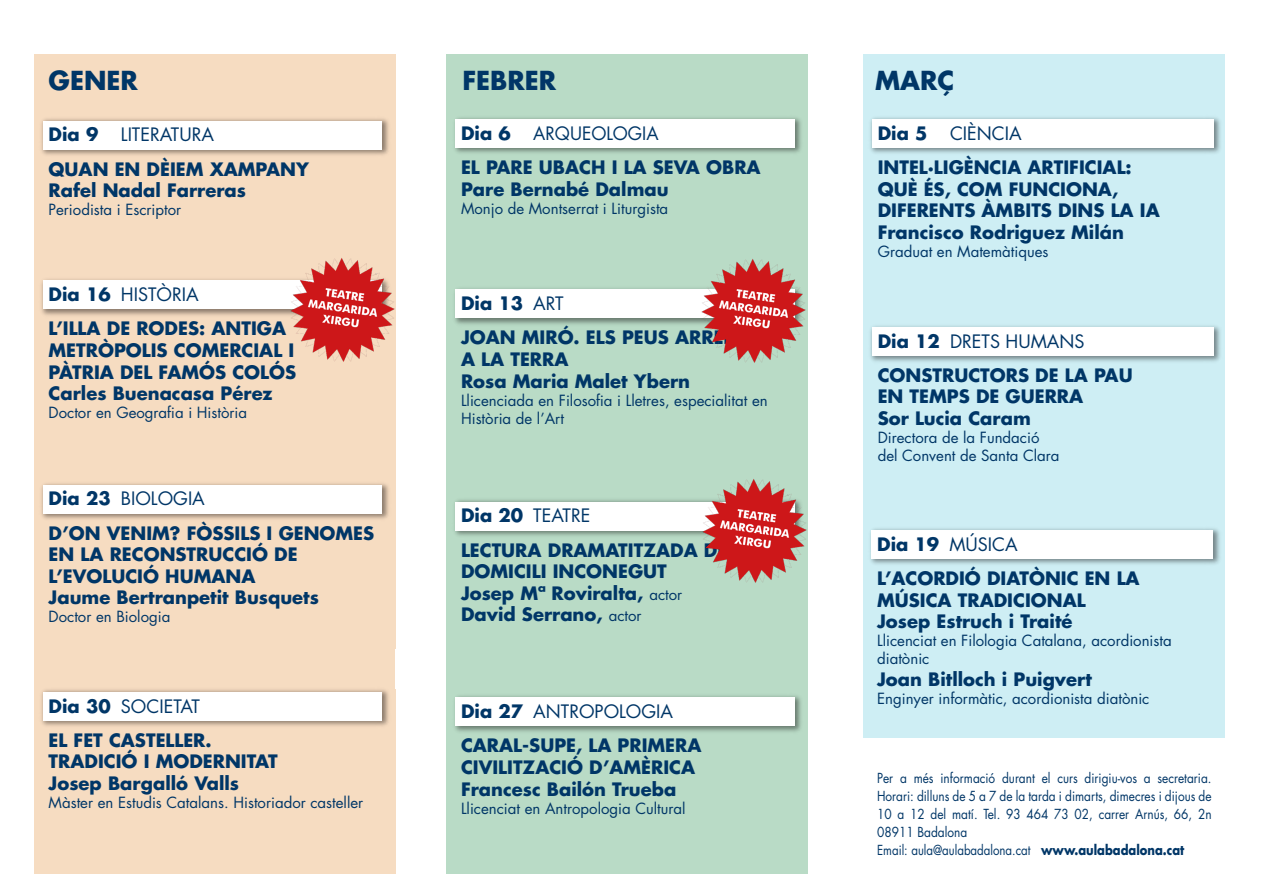
<style>
.page{position:relative;width:1263px;height:893px;background:#fff}
.page>*{position:absolute;margin:0;border:0;box-sizing:border-box;transform-origin:0 0}
.t1{font:700 25.5px "Futura Std";color:#003667}
.t2{font:700 18px/21.6px "Futura Std";color:#003667}
.t3{font:15px/18px "Futura Std";color:#003667}
.t4{font:13.5px/18px "Futura Std";color:#003667;scale:.88 1}
.s1{font-weight:400}
.s2{font-weight:400;font-size:15px}
.s3{font-weight:700}
</style>
<div class="page">
<div style="left:863px;top:54px;width:361px;height:683px;background:#ceeef4"></div>
<div style="left:446px;top:54px;width:362px;height:819px;background:#b9dbc6"></div>
<div style="left:34px;top:54px;width:361px;height:819px;background:#f6dcc1"></div>
<img style="left:41px;top:279px;width:248px;height:37px">
<div style="left:43px;top:280px;width:339px;height:29px;background:#fff"></div>
<img style="left:41px;top:483px;width:348px;height:36px">
<div style="left:43px;top:485px;width:339px;height:28px;background:#fff"></div>
<img style="left:41px;top:689px;width:348px;height:37px">
<div style="left:43px;top:692px;width:339px;height:28px;background:#fff"></div>
<img style="left:41px;top:118px;width:348px;height:37px">
<div style="left:43px;top:121px;width:339px;height:28px;background:#fff"></div>
<img style="left:454px;top:117px;width:347px;height:36px">
<div style="left:456px;top:119px;width:339px;height:29px;background:#fff"></div>
<img style="left:454px;top:288px;width:247px;height:37px">
<div style="left:456px;top:289px;width:339px;height:29px;background:#fff"></div>
<img style="left:454px;top:499px;width:248px;height:37px">
<div style="left:456px;top:502px;width:339px;height:28px;background:#fff"></div>
<img style="left:454px;top:695px;width:347px;height:37px">
<div style="left:456px;top:698px;width:339px;height:28px;background:#fff"></div>
<img style="left:870px;top:117px;width:350px;height:36px">
<div style="left:872px;top:119px;width:341px;height:29px;background:#fff"></div>
<img style="left:870px;top:326px;width:350px;height:36px">
<div style="left:872px;top:327px;width:341px;height:28px;background:#fff"></div>
<img style="left:870px;top:528px;width:350px;height:36px">
<div style="left:872px;top:530px;width:341px;height:29px;background:#fff"></div>
<img style="left:289px;top:258px;width:106px;height:104px">
<img style="left:702px;top:479px;width:105px;height:104px">
<img style="left:701px;top:259px;width:105px;height:104px">
<p class="t1" style="left:49px;top:63px;width:91px">GENER</p>
<p class="t2" style="left:49px;top:124px;width:51px">Dia 9</p>
<p class="t2" style="left:49px;top:117px;width:262px;line-height:34.2px;text-indent:72px"><span class="s1">LITERATURA<br></span>QUAN EN DÈIEM XAMPANY</p>
<p class="t2" style="left:49px;top:179px;width:199px">Rafel Nadal Farreras</p>
<p class="t3" style="left:49px;top:201px;width:134px">Periodista i Escriptor</p>
<p class="t2" style="left:49px;top:277px;width:239px;line-height:34.2px">Dia 16 <span class="s1">HISTÒRIA<br></span>L’ILLA DE RODES: ANTIGA</p>
<p class="t2" style="left:49px;top:339px;width:249px;text-align:justify">METRÒPOLIS COMERCIAL I PÀTRIA DEL FAMÓS COLÓS Carles Buenacasa Pérez</p>
<p class="t3" style="left:49px;top:404px;width:200px">Doctor en Geografia i Història</p>
<p class="t2" style="left:49px;top:481px;width:327px;line-height:34.2px">Dia 23 <span class="s1">BIOLOGIA<br></span>D’ON VENIM? FÒSSILS I GENOMES</p>
<p class="t2" style="left:49px;top:543px;width:272px">EN LA RECONSTRUCCIÓ DE<br>L’EVOLUCIÓ HUMANA<br>Jaume Bertranpetit Busquets</p>
<p class="t3" style="left:49px;top:608px;width:123px">Doctor en Biologia</p>
<p class="t2" style="left:49px;top:689px;width:165px;line-height:34.2px">Dia 30 <span class="s1">SOCIETAT<br></span>EL FET CASTELLER.</p>
<p class="t2" style="left:49px;top:751px;width:231px">TRADICIÓ I MODERNITAT<br>Josep Bargalló Valls</p>
<p class="t3" style="left:49px;top:794px;width:316px">Màster en Estudis Catalans. Historiador casteller</p>
<p class="t1" style="left:462px;top:63px;width:95px">FEBRER</p>
<p class="t1" style="left:875px;top:63px;width:81px">MARÇ</p>
<p class="t2" style="left:461px;top:122px;width:51px">Dia 6</p>
<p class="t2" style="left:461px;top:116px;width:301px;line-height:34.2px;text-indent:72px"><span class="s1">ARQUEOLOGIA<br></span>EL PARE UBACH I LA SEVA OBRA</p>
<p class="t2" style="left:461px;top:178px;width:209px">Pare Bernabé Dalmau</p>
<p class="t3" style="left:461px;top:199px;width:209px">Monjo de Montserrat i Liturgista</p>
<p class="t2" style="left:461px;top:286px;width:307px;line-height:34.2px">Dia 13 <span class="s1">ART<br></span>JOAN MIRÓ. ELS PEUS ARRELATS</p>
<p class="t2" style="left:461px;top:348px;width:231px">A LA TERRA<br>Rosa Maria Malet Ybern</p>
<p class="t3" style="left:461px;top:391px;width:308px">Llicenciada en Filosofia i Lletres, especialitat en<br>Història de l’Art</p>
<p class="t2" style="left:461px;top:498px;width:332px;line-height:34.2px">Dia 20 <span class="s1">TEATRE<br></span>LECTURA DRAMATITZADA DEL TEXT:</p>
<p class="t2" style="left:461px;top:560px;width:223px">DOMICILI INCONEGUT<br>Josep Mª Roviralta, <span class="s2">actor<br></span>David Serrano, <span class="s2">actor</span></p>
<p class="t2" style="left:461px;top:694px;width:242px;line-height:34.2px">Dia 27 <span class="s1">ANTROPOLOGIA<br></span>CARAL-SUPE, LA PRIMERA</p>
<p class="t2" style="left:461px;top:756px;width:236px">CIVILITZACIÓ D’AMÈRICA<br>Francesc Bailón Trueba</p>
<p class="t3" style="left:461px;top:799px;width:226px">Llicenciat en Antropologia Cultural</p>
<p class="t2" style="left:878px;top:116px;width:256px;line-height:34.2px;text-indent:72px"><span class="s1">CIÈNCIA<br></span>INTEL·LIGÈNCIA ARTIFICIAL:</p>
<p class="t2" style="left:878px;top:178px;width:284px">QUÈ ÉS, COM FUNCIONA,<br>DIFERENTS ÀMBITS DINS LA IA<br>Francisco Rodriguez Milán</p>
<p class="t3" style="left:878px;top:243px;width:172px">Graduat en Matemàtiques</p>
<p class="t2" style="left:878px;top:122px;width:51px">Dia 5</p>
<p class="t2" style="left:878px;top:324px;width:256px;line-height:34.2px">Dia 12 <span class="s1">DRETS HUMANS<br></span>CONSTRUCTORS DE LA PAU</p>
<p class="t2" style="left:878px;top:386px;width:207px">EN TEMPS DE GUERRA<br>Sor Lucia Caram</p>
<p class="t3" style="left:878px;top:429px;width:183px">Directora de la Fundació del Convent de Santa Clara</p>
<p class="t2" style="left:877px;top:527px;width:264px;line-height:34.2px">Dia 19 <span class="s1">MÚSICA<br></span>L’ACORDIÓ DIATÒNIC EN LA</p>
<p class="t2" style="left:877px;top:589px;width:210px">MÚSICA TRADICIONAL<br>Josep Estruch i Traité</p>
<p class="t3" style="left:877px;top:632px;width:296px">Llicenciat en Filologia Catalana, acordionista diatònic</p>
<p class="t2" style="left:877px;top:668px;width:216px">Joan Bitlloch i Puigvert</p>
<p class="t3" style="left:877px;top:689px;width:274px">Enginyer informàtic, acordionista diatònic</p>
<p class="t4" style="left:877px;top:769px;width:382px">Per a més informació durant el curs dirigiu-vos a secretaria.<br>Horari: dilluns de 5 a 7 de la tarda i dimarts, dimecres i dijous de 10 a 12 del matí. Tel. 93 464 73 02, carrer Arnús, 66, 2n 08911 Badalona<br>Email: aula@aulabadalona.cat <span class="s3">www.aulabadalona.cat</span></p>
</div>
